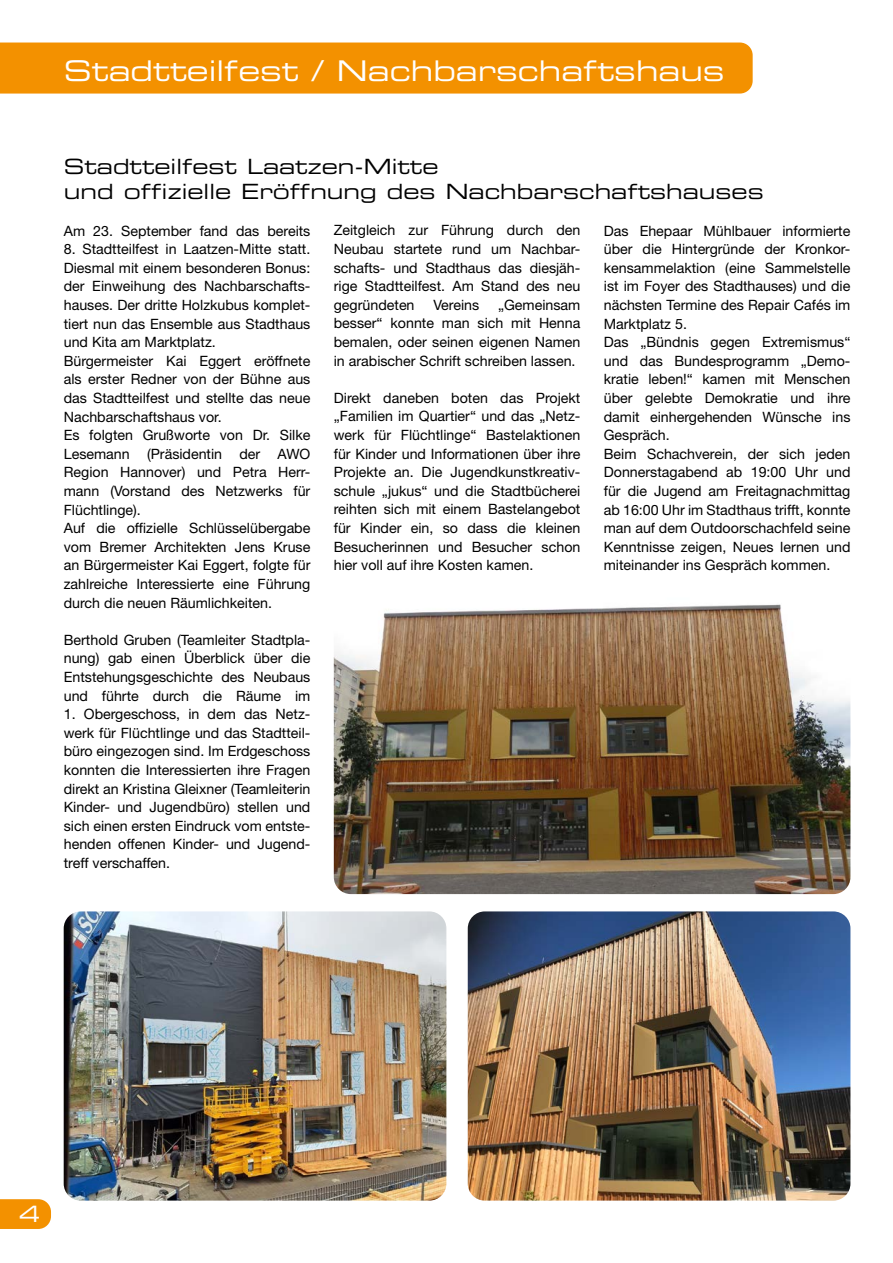
<style>
.page{position:relative;width:893px;height:1263px;background:#fff}
.page>*{position:absolute;margin:0;border:0;box-sizing:border-box;transform-origin:0 0}
.t1{font:28.5px "Eurostile Extended Two";color:#fff}
.t2{font:22.5px "Eurostile Extended Two";color:#fff}
.t3{font:21px/25.2px "Eurostile Extended Two";color:#000}
.t4{font:14.25px/18.6px "Helvetica Neue LT Std";color:#000;text-align:justify}
</style>
<div class="page">
<svg style="left:0;top:1199px;width:51px;height:30px;background:#f3960d"></svg>
<div style="left:0;top:43px;width:753px;height:51px;background:#f39100"></div>
<img style="left:64px;top:911px;width:382px;height:289px">
<img style="left:468px;top:911px;width:382px;height:289px">
<img style="left:334px;top:604px;width:516px;height:290px">
<h1 class="t1" style="left:64px;top:51px;width:662px">Stadtteilfest / Nachbarschaftshaus</h1>
<h3 class="t3" style="left:64px;top:153px;width:701px">Stadtteilfest Laatzen-Mitte<br>und offizielle Eröffnung des Nachbarschaftshauses</h3>
<p class="t4" style="left:604px;top:221px;width:248px;text-align:left">Das Ehepaar Mühlbauer informierte über die Hintergründe der Kronkor&shy;kensammelaktion (eine Sammelstelle ist im Foyer des Stadthauses) und die nächsten Termine des Repair Cafés im<br>Marktplatz 5.<br>Das „Bündnis gegen Extremismus“ und das Bundesprogramm „Demo&shy;kratie leben!“ kamen mit Menschen über gelebte Demokratie und ihre damit einhergehenden Wünsche ins<br>Gespräch.<br>Beim Schachverein, der sich jeden<br>Donnerstagabend ab 19:00 Uhr und für die Jugend am Freitagnachmittag ab 16:00 Uhr im Stadthaus trifft, konnte man auf dem Outdoorschachfeld seine<br>Kenntnisse zeigen, Neues lernen und miteinander ins Gespräch kommen.</p>
<p class="t4" style="left:64px;top:221px;width:248px">Am 23. September fand das bereits</p>
<p class="t4" style="left:64px;top:240px;width:248px;text-align:left">8. Stadtteilfest in Laatzen-Mitte statt.<br>Diesmal mit einem besonderen Bonus: der Einweihung des Nachbarschafts&shy;hauses. Der dritte Holzkubus komplet&shy;tiert nun das Ensemble aus Stadthaus und Kita am Marktplatz.<br>Bürgermeister Kai Eggert eröffnete als erster Redner von der Bühne aus das Stadtteilfest und stellte das neue Nachbarschaftshaus vor.<br>Es folgten Grußworte von Dr. Silke Lesemann (Präsidentin der AWO Region Hannover) und Petra Herr&shy;mann (Vorstand des Netzwerks für Flüchtlinge).<br>Auf die offizielle Schlüsselübergabe vom Bremer Architekten Jens Kruse an Bürgermeister Kai Eggert, folgte für zahlreiche Interessierte eine Führung durch die neuen Räumlichkeiten.</p>
<p class="t4" style="left:64px;top:630px;width:248px">Berthold Gruben (Teamleiter Stadtpla&shy;nung) gab einen Überblick über die Entstehungsgeschichte des Neubaus und führte durch die Räume im</p>
<p class="t4" style="left:64px;top:704px;width:248px">1. Obergeschoss, in dem das Netz&shy;werk für Flüchtlinge und das Stadtteil&shy;büro eingezogen sind. Im Erdgeschoss konnten die Interessierten ihre Fragen direkt an Kristina Gleixner (Teamleiterin Kinder- und Jugendbüro) stellen und sich einen ersten Eindruck vom entste&shy;henden offenen Kinder- und Jugend&shy;treff verschaffen.</p>
<p class="t4" style="left:334px;top:221px;width:248px">Zeitgleich zur Führung durch den Neubau startete rund um Nachbar&shy;schafts- und Stadthaus das diesjäh&shy;rige Stadtteilfest. Am Stand des neu gegründeten</p>
<p class="t4" style="left:334px;top:295px;width:248px;text-indent:164px">„Gemeinsam besser“ konnte man sich mit Henna bemalen, oder seinen eigenen Namen in arabischer Schrift schreiben lassen.</p>
<p class="t4" style="left:334px;top:388px;width:248px">Direkt daneben boten das Projekt „Familien im Quartier“ und das „Netz&shy;werk für Flüchtlinge“ Bastelaktionen für Kinder und Informationen über ihre Projekte an. Die Jugendkunstkreativ&shy;schule „jukus“ und die Stadtbücherei reihten sich mit einem Bastelangebot für Kinder ein, so dass die kleinen Besucherinnen und Besucher schon hier voll auf ihre Kosten kamen.</p>
<p class="t4" style="left:433px;top:295px;width:47px">Vereins</p>
<h2 class="t2" style="left:19px;top:1198px;width:23px">4</h2>
</div>
